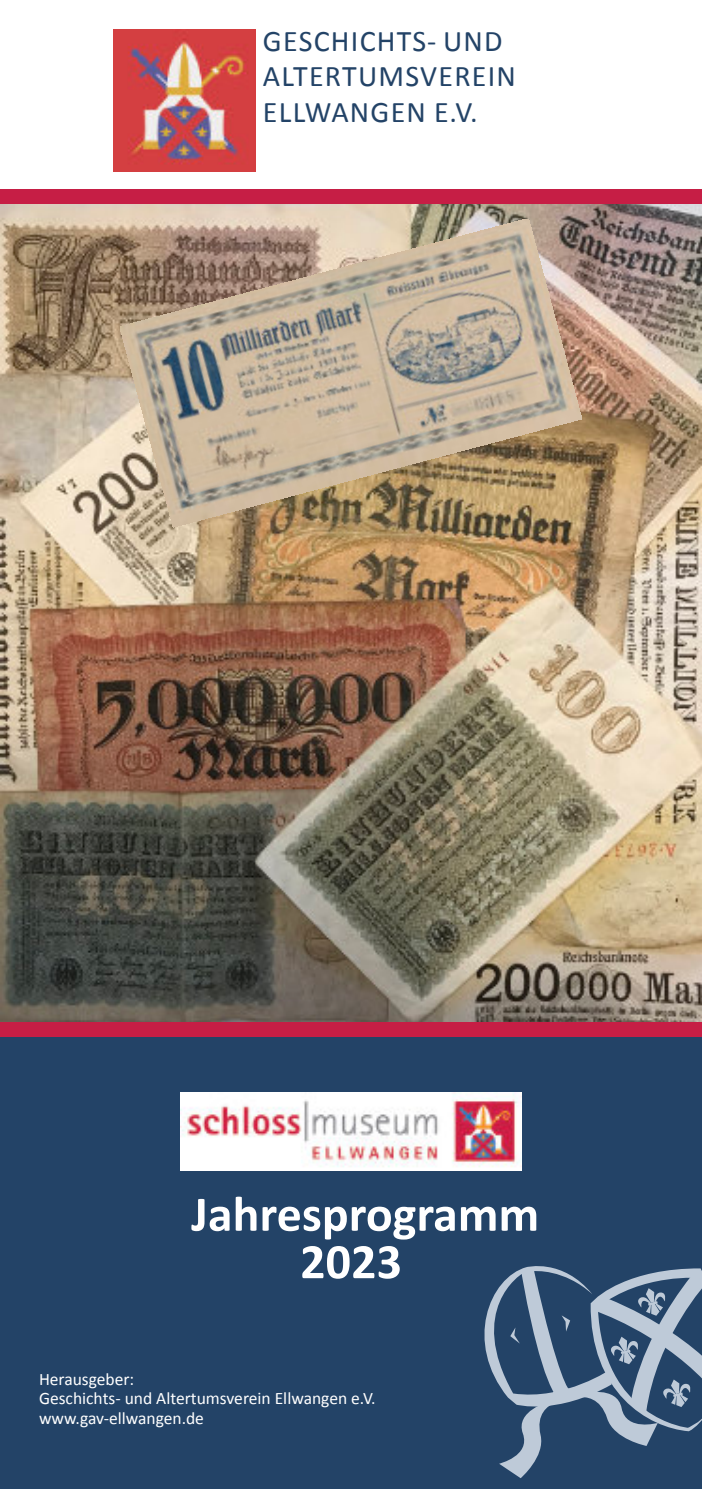
<style>
.page{position:relative;width:702px;height:1489px;background:#fff}
.page>*{position:absolute;margin:0;border:0;box-sizing:border-box;transform-origin:0 0}
.t1{font:700 50px/47.5px "Calibri";color:#fff;text-align:center}
.t2{font:30px/35px "Calibri";letter-spacing:.04em;color:#234367}
.t3{font:17.5px/19.5px "Calibri";color:#fff}
</style>
<div class="page">
<img style="left:0;top:203px;width:702px;height:819px">
<img style="left:113px;top:30px;width:142px;height:141px">
<div style="left:0;top:1036px;width:702px;height:452px;background:#234367"></div>
<svg style="left:484px;top:1266px;width:218px;height:211px"></svg>
<div style="left:0;top:189px;width:702px;height:14px;background:#c61e45"></div>
<img style="left:181px;top:1092px;width:340px;height:78px">
<div style="left:0;top:1022px;width:702px;height:14px;background:#c61e45"></div>
<img style="left:120px;top:219px;width:461px;height:308px">
<h2 class="t2" style="left:263px;top:26px;width:254px">GESCHICHTS- UND<br>ALTERTUMSVEREIN<br>ELLWANGEN E.V.</h2>
<h1 class="t1" style="left:191px;top:1194px;width:349px">Jahresprogramm<br>2023</h1>
<p class="t3" style="left:39px;top:1370px;width:338px">Herausgeber:<br>Geschichts- und Altertumsverein Ellwangen e.V. www.gav-ellwangen.de</p>
</div>
